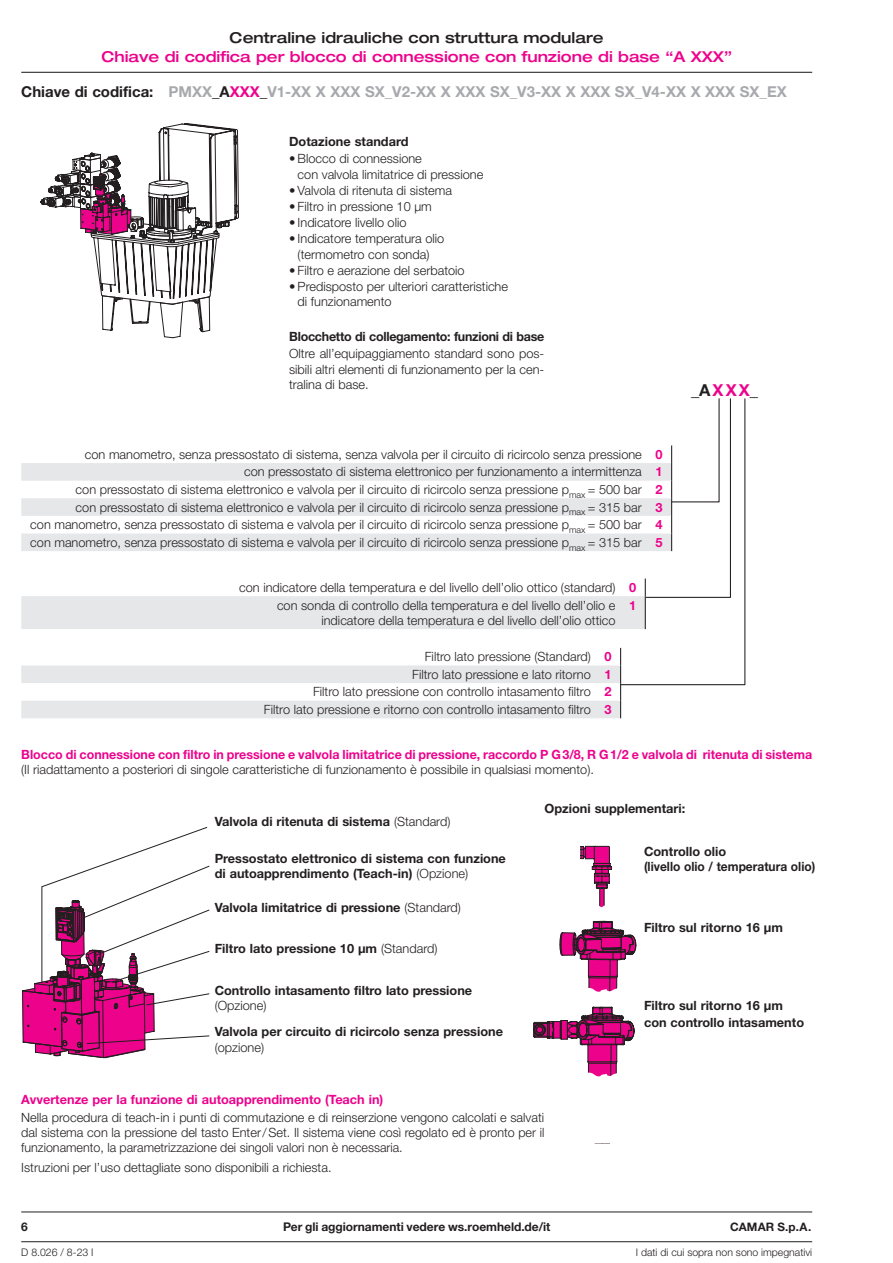
<style>
.page{position:relative;width:893px;height:1263px;background:#fff}
.page>*{position:absolute;margin:0;border:0;box-sizing:border-box;transform-origin:0 0}
.t1{font:700 16.5px "Helvetica Neue LT Pro";color:#231f20}
.t2{font:700 15px "Helvetica Neue LT Pro";color:#a8a9ad}
.t3{font:500 expanded 15px "Helvetica Neue LT Pro";color:#ed028c}
.t4{font:500 expanded 15px "Helvetica Neue LT Pro";color:#231f20}
.t5{font:300 12.75px/17.5px "Helvetica Neue LT Pro";color:#231f20}
.t6{font:700 12.75px/15.3px "Helvetica Neue LT Pro";color:#231f20}
.t7{font:700 12.75px "Helvetica Neue LT Pro";color:#ed028c}
.t8{font:700 12.75px "Helvetica Neue LT Pro";letter-spacing:-.02em;color:#231f20}
.t9{font:700 12px "Helvetica Neue LT Pro";color:#231f20}
.t10{font:700 11.7px "Helvetica Neue LT Pro";letter-spacing:.015em;color:#231f20}
.t11{font:300 10.5px "Helvetica Neue LT Pro";color:#231f20}
.s1{color:#231f20}
.s2{color:#ed028c}
.s3{font-weight:700;color:#ed028c}
.s4{font-weight:300}
</style>
<div class="page">
<hr style="left:21px;top:72px;width:791px;height:1px;background:#231f20">
<hr style="left:21px;top:1241px;width:791px;height:1px;background:#231f20">
<hr style="left:21px;top:1212px;width:791px;height:1px;background:#231f20">
<svg style="left:22px;top:827px;width:188px;height:231px"></svg>
<svg style="left:40px;top:123px;width:199px;height:215px"></svg>
<svg style="left:533px;top:846px;width:103px;height:298px"></svg>
<svg style="left:21px;top:398px;width:725px;height:320px"></svg>
<hr style="left:645px;top:596px;width:1px;height:33px;background:#231f20">
<p class="t4" style="left:230px;top:28px;width:376px">Centraline idrauliche con struttura modulare</p>
<p class="t3" style="left:101px;top:47px;width:632px">Chiave di codifica per blocco di connessione con funzione di base “A XXX”</p>
<p class="t2" style="left:21px;top:82px;width:767px"><span class="s1">Chiave di codifica:</span> PMXX<span class="s1">_A</span><span class="s2">XXX</span><span class="s1">_</span>V1-XX X XXX SX_V2-XX X XXX SX_V3-XX X XXX SX_V4-XX X XXX SX_EX</p>
<p class="t6" style="left:289px;top:133px;width:121px">Dotazione standard</p>
<p class="t5" style="left:298px;top:151px;width:187px;line-height:15.3px;text-indent:-9px">• Blocco di connessione<br>con valvola limitatrice di pressione</p>
<p class="t5" style="left:289px;top:181px;width:164px">• Valvola di ritenuta di sistema</p>
<p class="t5" style="left:289px;top:197px;width:144px">• Filtro in pressione 10 µm</p>
<p class="t5" style="left:289px;top:213px;width:119px">• Indicatore livello olio</p>
<p class="t5" style="left:289px;top:231px;width:157px;line-height:15.3px;text-align:center">• Indicatore temperatura olio (termometro con sonda)</p>
<p class="t5" style="left:289px;top:261px;width:177px">• Filtro e aerazione del serbatoio</p>
<p class="t5" style="left:298px;top:278px;width:212px;line-height:15.3px;text-indent:-9px">• Predisposto per ulteriori caratteristiche di funzionamento</p>
<p class="t8" style="left:289px;top:328px;width:257px">Blocchetto di collegamento: funzioni di base</p>
<p class="t5" style="left:289px;top:346px;width:257px;line-height:15.3px;text-align:justify">Oltre all’equipaggiamento standard sono pos&shy;sibili altri elementi di funzionamento per la cen&shy;tralina di base.</p>
<p class="t5" style="left:30px;top:445px;width:634px;text-align:right">con manometro, senza pressostato di sistema, senza valvola per il circuito di ricircolo senza pressione <span class="s3">0<br></span>con pressostato di sistema elettronico per funzionamento a intermittenza <span class="s3">1<br></span>con pressostato di sistema elettronico e valvola per il circuito di ricircolo senza pressione p<sub>max</sub> = 500 bar <span class="s3">2<br></span>con pressostato di sistema elettronico e valvola per il circuito di ricircolo senza pressione p<sub>max</sub> = 315 bar <span class="s3">3<br></span>con manometro, senza pressostato di sistema e valvola per il circuito di ricircolo senza pressione p<sub>max</sub> = 500 bar <span class="s3">4 </span>con manometro, senza pressostato di sistema e valvola per il circuito di ricircolo senza pressione p<sub>max</sub> = 315 bar <span class="s3">5</span></p>
<p class="t5" style="left:277px;top:578px;width:361px;text-indent:-38px">con indicatore della temperatura e del livello dell’olio ottico (standard) <span class="s3">0 </span>con sonda di controllo della temperatura e del livello dell’olio e</p>
<p class="t5" style="left:321px;top:611px;width:296px">indicatore della temperatura e del livello dell’olio ottico</p>
<p class="t7" style="left:629px;top:597px;width:9px">1</p>
<p class="t5" style="left:264px;top:648px;width:349px;text-align:right">Filtro lato pressione (Standard) <span class="s3">0<br></span>Filtro lato pressione e lato ritorno <span class="s3">1<br></span>Filtro lato pressione con controllo intasamento filtro <span class="s3">2<br></span>Filtro lato pressione e ritorno con controllo intasamento filtro <span class="s3">3</span></p>
<p class="t1" style="left:691px;top:379px;width:69px">_A<span class="s2">XXX</span>_</p>
<p class="t7" style="left:21px;top:746px;width:792px">Blocco di connessione con filtro in pressione e valvola limitatrice di pressione, raccordo P G3/8, R G1/2 e valvola di ritenuta di sistema</p>
<p class="t5" style="left:21px;top:761px;width:574px">(Il riadattamento a posteriori di singole caratteristiche di funzionamento è possibile in qualsiasi momento).</p>
<p class="t6" style="left:215px;top:814px;width:237px">Valvola di ritenuta di sistema <span class="s4">(Standard)</span></p>
<p class="t6" style="left:215px;top:850px;width:293px">Pressostato elettronico di sistema con funzione di autoapprendimento (Teach-in) <span class="s4">(Opzione)</span></p>
<p class="t6" style="left:215px;top:899px;width:248px">Valvola limitatrice di pressione <span class="s4">(Standard)</span></p>
<p class="t6" style="left:215px;top:941px;width:224px">Filtro lato pressione 10 µm <span class="s4">(Standard)</span></p>
<p class="t6" style="left:215px;top:982px;width:259px">Controllo intasamento filtro lato pressione</p>
<p class="t5" style="left:215px;top:996px;width:53px">(Opzione)</p>
<p class="t6" style="left:215px;top:1024px;width:290px">Valvola per circuito di ricircolo senza pressione</p>
<p class="t5" style="left:215px;top:1038px;width:51px">(opzione)</p>
<p class="t6" style="left:545px;top:800px;width:142px">Opzioni supplementari:</p>
<p class="t6" style="left:644px;top:843px;width:173px">Controllo olio<br>(livello olio / temperatura olio)</p>
<p class="t6" style="left:644px;top:919px;width:140px">Filtro sul ritorno 16 µm</p>
<p class="t6" style="left:644px;top:996px;width:162px;line-height:17.4px">Filtro sul ritorno 16 µm con controllo intasamento</p>
<p class="t7" style="left:21px;top:1092px;width:364px">Avvertenze per la funzione di autoapprendimento (Teach in)</p>
<p class="t5" style="left:21px;top:1109px;width:525px;line-height:15.3px;text-align:justify">Nella procedura di teach-in i punti di commutazione e di reinserzione vengono calcolati e salvati dal sistema con la pressione del tasto Enter/Set. Il sistema viene così regolato ed è pronto per il funzionamento, la parametrizzazione dei singoli valori non è necessaria.</p>
<p class="t5" style="left:21px;top:1158px;width:312px">Istruzioni per l’uso dettagliate sono disponibili a richiesta.</p>
<p class="t9" style="left:21px;top:1220px;width:8px">6</p>
<p class="t9" style="left:283px;top:1220px;width:269px">Per gli aggiornamenti vedere ws.roemheld.de/it</p>
<p class="t10" style="left:730px;top:1220px;width:83px">CAMAR S.p.A.</p>
<p class="t11" style="left:21px;top:1245px;width:74px">D 8.026 / 8-23 I</p>
<p class="t11" style="left:636px;top:1245px;width:178px">I dati di cui sopra non sono impegnativi</p>
</div>
